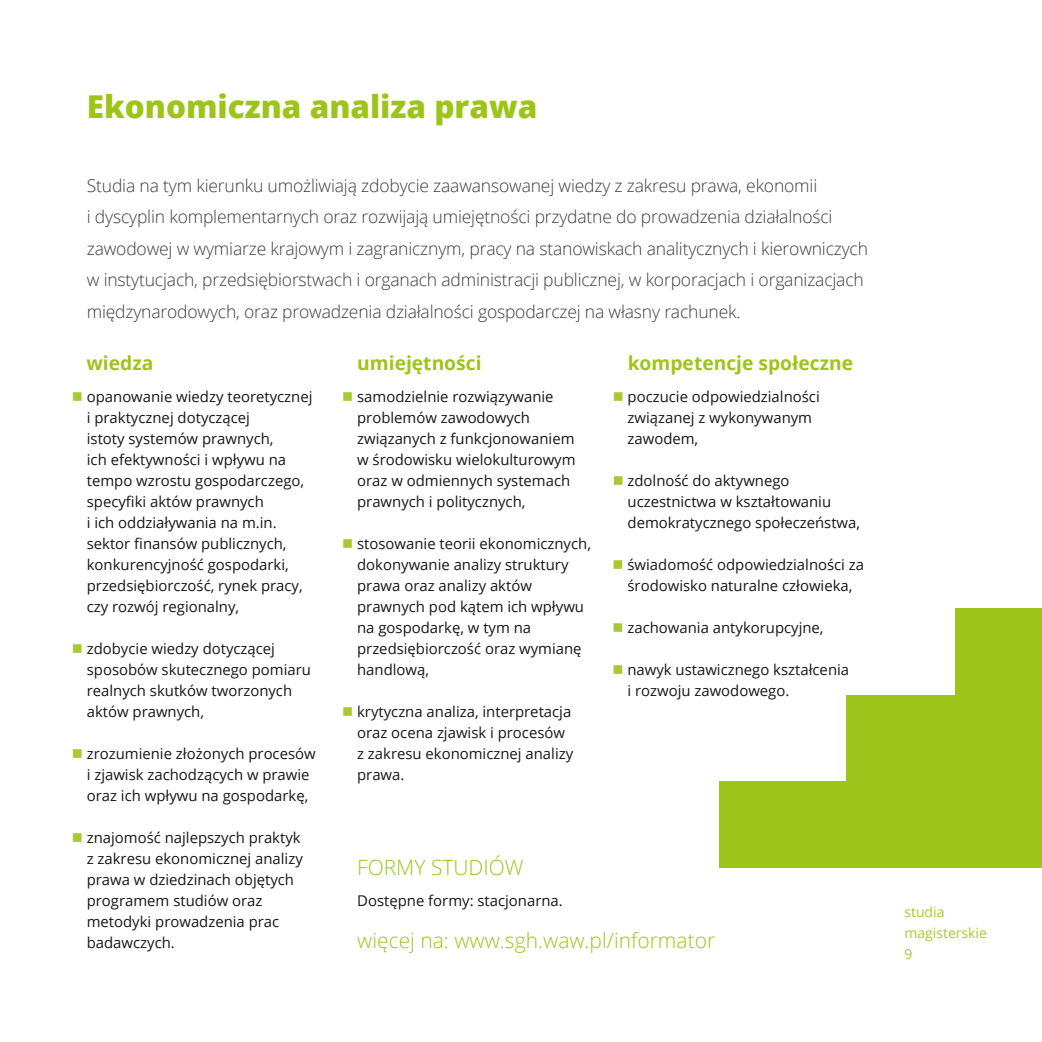
<style>
.page{position:relative;width:1042px;height:1042px;background:#fff}
.page>*{position:absolute;margin:0;border:0;box-sizing:border-box;transform-origin:0 0}
.t1{font:800 31.5px "Open Sans";color:#9dc41a}
.t2{font:300 21px "Open Sans";color:#9dc41a}
.t3{font:700 19.25px "Open Sans";color:#9dc41a}
.t4{font:300 17.5px/31.5px "Open Sans";letter-spacing:-.01em;color:#3c3c3b}
.t5{font:14.88px/21px "Open Sans";color:#171717}
.t6{font:14px/21px "Open Sans";color:#a6c92f}
.t7{font:14px "Open Sans";color:#a7c839}
</style>
<div class="page">
<div style="left:719px;top:781px;width:323px;height:87px;background:#9dc41a"></div>
<div style="left:846px;top:694px;width:196px;height:87px;background:#9dc41a"></div>
<div style="left:956px;top:608px;width:86px;height:86px;background:#9dc41a"></div>
<hr style="left:0;top:955px;width:1px;height:87px;background:#9dc41a">
<h1 class="t1" style="left:87px;top:83px;width:452px">Ekonomiczna analiza prawa</h1>
<p class="t4" style="left:87px;top:169px;width:783px">Studia na tym kierunku umożliwiają zdobycie zaawansowanej wiedzy z zakresu prawa, ekonomii<br>i dyscyplin komplementarnych oraz rozwijają umiejętności przydatne do prowadzenia działalności zawodowej w wymiarze krajowym i zagranicznym, pracy na stanowiskach analitycznych i kierowniczych w instytucjach, przedsiębiorstwach i organach administracji publicznej, w korporacjach i organizacjach międzynarodowych, oraz prowadzenia działalności gospodarczej na własny rachunek.</p>
<p class="t3" style="left:86px;top:350px;width:68px">wiedza</p>
<p class="t3" style="left:357px;top:350px;width:126px">umiejętności</p>
<p class="t3" style="left:628px;top:350px;width:227px">kompetencje społeczne</p>
<p class="t5" style="left:87px;top:386px;width:227px">opanowanie wiedzy teoretycznej i praktycznej dotyczącej<br>istoty systemów prawnych,<br>ich efektywności i wpływu na tempo wzrostu gospodarczego, specyfiki aktów prawnych<br>i ich oddziaływania na m.in. sektor finansów publicznych, konkurencyjność gospodarki, przedsiębiorczość, rynek pracy, czy rozwój regionalny,</p>
<p class="t5" style="left:87px;top:638px;width:226px">zdobycie wiedzy dotyczącej sposobów skutecznego pomiaru realnych skutków tworzonych aktów prawnych,</p>
<p class="t5" style="left:87px;top:743px;width:230px">zrozumienie złożonych procesów i zjawisk zachodzących w prawie oraz ich wpływu na gospodarkę,</p>
<p class="t5" style="left:87px;top:827px;width:218px">znajomość najlepszych praktyk z zakresu ekonomicznej analizy prawa w dziedzinach objętych programem studiów oraz metodyki prowadzenia prac badawczych.</p>
<p class="t5" style="left:357px;top:386px;width:220px">samodzielnie rozwiązywanie problemów zawodowych związanych z funkcjonowaniem w środowisku wielokulturowym oraz w odmiennych systemach prawnych i politycznych,</p>
<p class="t5" style="left:357px;top:533px;width:235px">stosowanie teorii ekonomicznych, dokonywanie analizy struktury prawa oraz analizy aktów prawnych pod kątem ich wpływu na gospodarkę, w tym na przedsiębiorczość oraz wymianę handlową,</p>
<p class="t5" style="left:357px;top:701px;width:218px">krytyczna analiza, interpretacja oraz ocena zjawisk i procesów z zakresu ekonomicznej analizy prawa.</p>
<h2 class="t2" style="left:357px;top:852px;width:168px">FORMY STUDIÓW</h2>
<p class="t5" style="left:357px;top:890px;width:207px">Dostępne formy: stacjonarna.</p>
<p class="t5" style="left:627px;top:386px;width:194px">poczucie odpowiedzialności związanej z wykonywanym zawodem,</p>
<p class="t5" style="left:627px;top:470px;width:234px">zdolność do aktywnego uczestnictwa w kształtowaniu demokratycznego społeczeństwa,</p>
<p class="t5" style="left:627px;top:554px;width:238px">świadomość odpowiedzialności za środowisko naturalne człowieka,</p>
<p class="t5" style="left:627px;top:617px;width:198px">zachowania antykorupcyjne,</p>
<p class="t5" style="left:627px;top:659px;width:223px">nawyk ustawicznego kształcenia i rozwoju zawodowego.</p>
<h2 class="t2" style="left:357px;top:926px;width:359px">więcej na: www.sgh.waw.pl/informator</h2>
<p class="t6" style="left:904px;top:900px;width:84px">studia magisterskie</p>
<p class="t7" style="left:904px;top:944px;width:10px">9</p>
</div>
